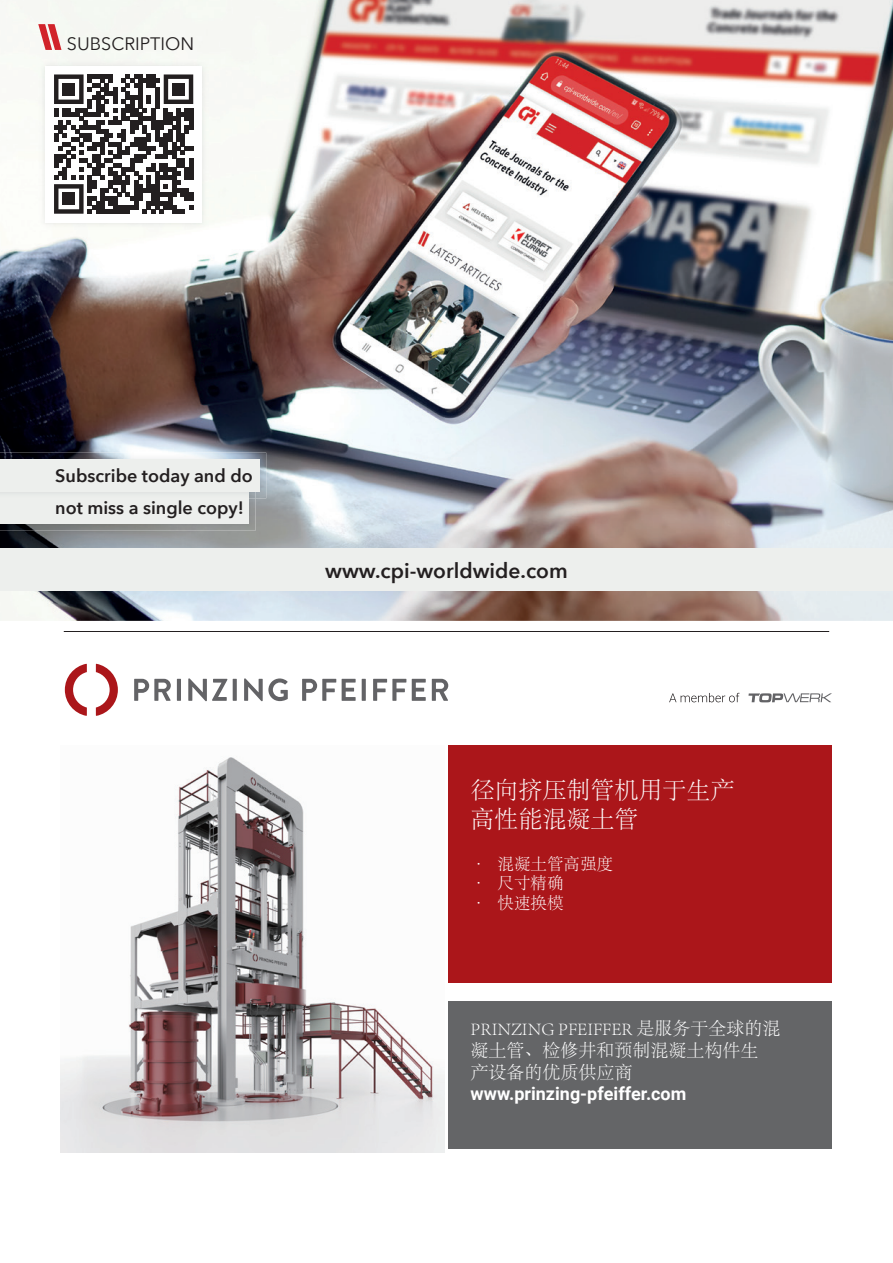
<style>
.page{position:relative;width:893px;height:1263px;background:#fff}
.page>*{position:absolute;margin:0;border:0;box-sizing:border-box;transform-origin:0 0}
.t1{font:300 24px/28.8px "Adobe Song Std";color:#fff}
.t2{font:600 21px "Avenir Next";color:#231f20}
.t3{font:300 18px/21.6px "Adobe Song Std";color:#fff}
.t4{font:600 18px "Avenir Next";color:#231f20}
.t5{font:700 18px "Roboto";color:#fff}
.t6{font:18px "Avenir Next";color:#231f20}
.t7{font:300 16.5px "Adobe Song Std";color:#fff}
</style>
<div class="page">
<svg style="left:134px;top:679px;width:37px;height:22px"></svg>
<hr style="left:177px;top:679px;width:4px;height:22px;background:#636366">
<svg style="left:188px;top:678px;width:39px;height:23px"></svg>
<svg style="left:233px;top:679px;width:4px;height:22px"></svg>
<svg style="left:244px;top:678px;width:44px;height:23px"></svg>
<svg style="left:302px;top:679px;width:34px;height:22px"></svg>
<svg style="left:342px;top:679px;width:14px;height:22px"></svg>
<svg style="left:362px;top:679px;width:4px;height:22px"></svg>
<svg style="left:373px;top:679px;width:33px;height:22px"></svg>
<svg style="left:412px;top:679px;width:14px;height:22px"></svg>
<svg style="left:432px;top:679px;width:16px;height:22px"></svg>
<svg style="left:96px;top:664px;width:22px;height:52px"></svg>
<svg style="left:65px;top:664px;width:22px;height:52px"></svg>
<svg style="left:669px;top:693px;width:70px;height:9px"></svg>
<svg style="left:748px;top:693px;width:84px;height:9px"></svg>
<img style="left:61px;top:757px;width:383px;height:396px">
<div style="left:448px;top:746px;width:384px;height:237px;background:#ab161a"></div>
<div style="left:448px;top:1001px;width:384px;height:148px;background:#646567"></div>
<img style="left:0;top:0;width:893px;height:621px">
<div style="left:0;top:548px;width:893px;height:43px;background:#edefed"></div>
<svg style="left:38px;top:24px;width:23px;height:26px"></svg>
<img style="left:39px;top:59px;width:170px;height:170px">
<div style="left:46px;top:66px;width:156px;height:156px;background:#fff"></div>
<svg style="left:54px;top:74px;width:139px;height:140px"></svg>
<div style="left:62px;top:83px;width:13px;height:13px;background:#231f20"></div>
<div style="left:172px;top:83px;width:13px;height:13px;background:#231f20"></div>
<div style="left:62px;top:193px;width:13px;height:12px;background:#231f20"></div>
<img style="left:0;top:498px;width:255px;height:33px">
<div style="left:0;top:492px;width:249px;height:32px;background:#edefed"></div>
<img style="left:0;top:453px;width:266px;height:45px">
<img style="left:0;top:492px;width:249px;height:6px">
<div style="left:0;top:459px;width:259px;height:33px;background:#edefed"></div>
<hr style="left:64px;top:631px;width:765px;height:1px;background:#231f20">
<p class="t6" style="left:67px;top:28px;width:129px">SUBSCRIPTION</p>
<p class="t4" style="left:55px;top:460px;width:199px">Subscribe today and do</p>
<p class="t4" style="left:55px;top:492px;width:190px">not miss a single copy!</p>
<p class="t2" style="left:325px;top:553px;width:244px">www.cpi-worldwide.com</p>
<h1 class="t1" style="left:471px;top:777px;width:265px">径向挤压制管机用于生产高性能混凝土管</h1>
<p class="t7" style="left:471px;top:855px;width:144px">• 混凝土管高强度</p>
<p class="t7" style="left:471px;top:874px;width:94px">• 尺寸精确</p>
<p class="t7" style="left:471px;top:894px;width:94px">• 快速换模</p>
<p class="t3" style="left:471px;top:1019px;width:312px">PRINZING PFEIFFER 是服务于全球的混凝土管、检修井和预制混凝土构件生产设备的优质供应商</p>
<p class="t5" style="left:471px;top:1081px;width:217px">www.prinzing-pfeiffer.com</p>
</div>
